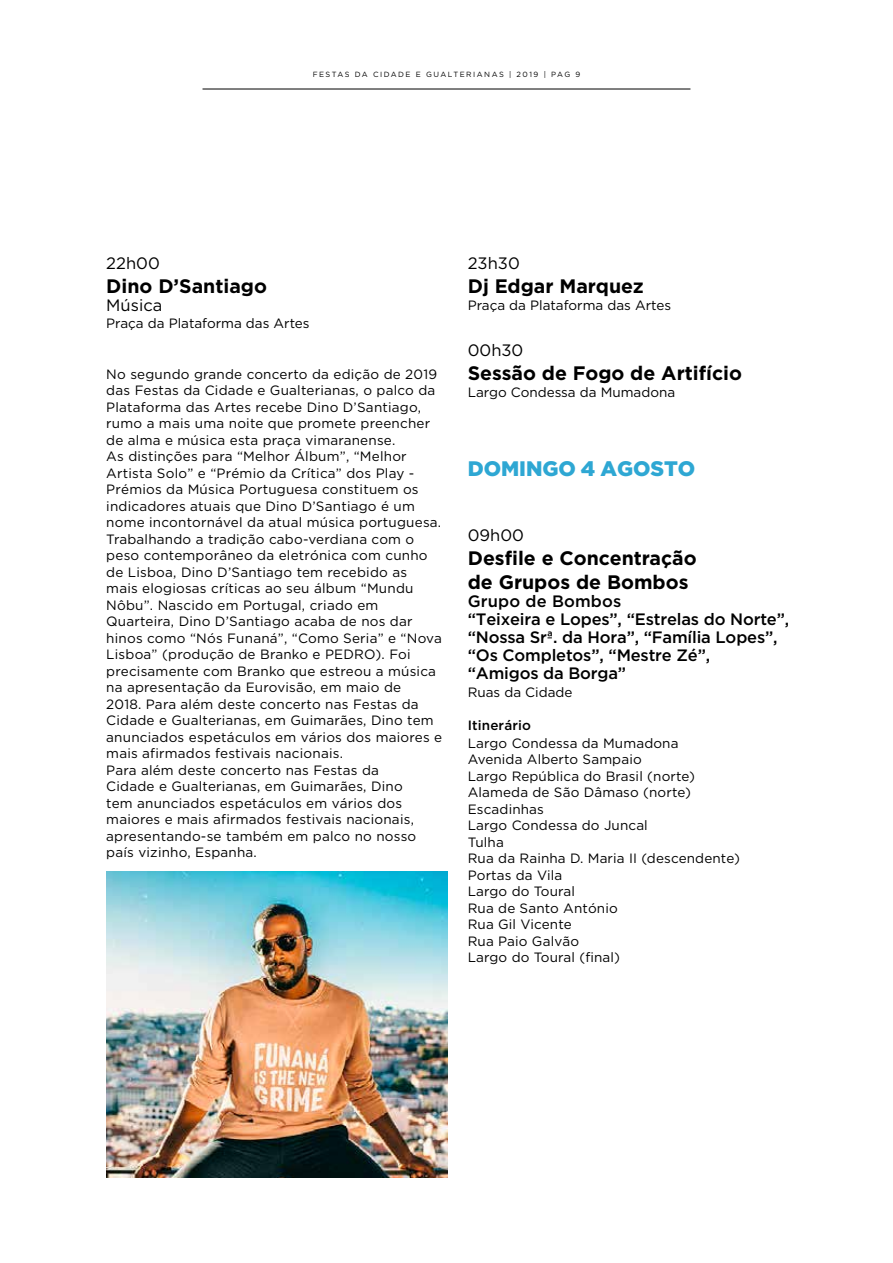
<style>
.page{position:relative;width:893px;height:1263px;background:#fff}
.page>*{position:absolute;margin:0;border:0;box-sizing:border-box;transform-origin:0 0}
.t1{font:900 21px "Gotham";letter-spacing:-.005em;color:#2ea7d3}
.t2{font:700 19.5px/24px "Gotham";color:#000}
.t3{font:500 16.5px/18px "Gotham";letter-spacing:-.01em;color:#000}
.t4{font:16.5px "Gotham";color:#000}
.t5{font:16.5px "Gotham";color:#000}
.t6{font:13.5px/16.5px "Gotham";letter-spacing:.015em;color:#000}
.t7{font:500 13.5px "Gotham";letter-spacing:.01em;color:#000}
.t8{font:7.5px "Gotham";letter-spacing:.2em;color:#000}
</style>
<div class="page">
<hr style="left:202px;top:89px;width:488px;height:1px;background:#000">
<img style="left:106px;top:872px;width:342px;height:306px">
<p class="t8" style="left:313px;top:70px;width:269px">FESTAS DA CIDADE E GUALTERIANAS | 2019 | PAG 9</p>
<p class="t4" style="left:106px;top:254px;width:55px">22h00</p>
<h2 class="t2" style="left:106px;top:274px;width:162px">Dino D’Santiago</h2>
<p class="t5" style="left:106px;top:296px;width:58px">Música</p>
<p class="t6" style="left:106px;top:315px;width:205px">Praça da Plataforma das Artes</p>
<p class="t6" style="left:106px;top:366px;width:337px">No segundo grande concerto da edição de 2019 das Festas da Cidade e Gualterianas, o palco da Plataforma das Artes recebe Dino D’Santiago, rumo a mais uma noite que promete preencher de alma e música esta praça vimaranense.<br>As distinções para “Melhor Álbum”, “Melhor Artista Solo” e “Prémio da Crítica” dos Play - Prémios da Música Portuguesa constituem os indicadores atuais que Dino D’Santiago é um nome incontornável da atual música portuguesa.<br>Trabalhando a tradição cabo-verdiana com o peso contemporâneo da eletrónica com cunho de Lisboa, Dino D’Santiago tem recebido as<br>mais elogiosas críticas ao seu álbum “Mundu Nôbu”. Nascido em Portugal, criado em Quarteira, Dino D’Santiago acaba de nos dar hinos como “Nós Funaná”, “Como Seria” e “Nova Lisboa” (produção de Branko e PEDRO). Foi precisamente com Branko que estreou a música na apresentação da Eurovisão, em maio de<br>2018. Para além deste concerto nas Festas da Cidade e Gualterianas, em Guimarães, Dino tem anunciados espetáculos em vários dos maiores e mais afirmados festivais nacionais.<br>Para além deste concerto nas Festas da<br>Cidade e Gualterianas, em Guimarães, Dino<br>tem anunciados espetáculos em vários dos maiores e mais afirmados festivais nacionais, apresentando-se também em palco no nosso país vizinho, Espanha.</p>
<p class="t4" style="left:468px;top:254px;width:54px">23h30</p>
<h2 class="t2" style="left:468px;top:274px;width:178px">Dj Edgar Marquez</h2>
<p class="t6" style="left:468px;top:297px;width:205px">Praça da Plataforma das Artes</p>
<p class="t4" style="left:468px;top:341px;width:57px">00h30</p>
<h2 class="t2" style="left:468px;top:361px;width:276px">Sessão de Fogo de Artifício</h2>
<p class="t6" style="left:468px;top:384px;width:209px">Largo Condessa da Mumadona</p>
<h1 class="t1" style="left:468px;top:457px;width:229px">DOMINGO 4 AGOSTO</h1>
<p class="t4" style="left:468px;top:526px;width:58px">09h00</p>
<h2 class="t2" style="left:468px;top:545px;width:230px">Desfile e Concentração de Grupos de Bombos</h2>
<p class="t3" style="left:468px;top:592px;width:323px">Grupo de Bombos<br>“Teixeira e Lopes”, “Estrelas do Norte”, “Nossa Srª. da Hora”, “Família Lopes”, “Os Completos”, “Mestre Zé”,<br>“Amigos da Borga”</p>
<p class="t6" style="left:468px;top:684px;width:106px">Ruas da Cidade</p>
<p class="t7" style="left:468px;top:717px;width:65px">Itinerário</p>
<p class="t6" style="left:468px;top:735px;width:274px">Largo Condessa da Mumadona<br>Avenida Alberto Sampaio<br>Largo República do Brasil (norte)<br>Alameda de São Dâmaso (norte)<br>Escadinhas<br>Largo Condessa do Juncal<br>Tulha<br>Rua da Rainha D. Maria II (descendente)<br>Portas da Vila<br>Largo do Toural<br>Rua de Santo António<br>Rua Gil Vicente<br>Rua Paio Galvão<br>Largo do Toural (final)</p>
</div>
